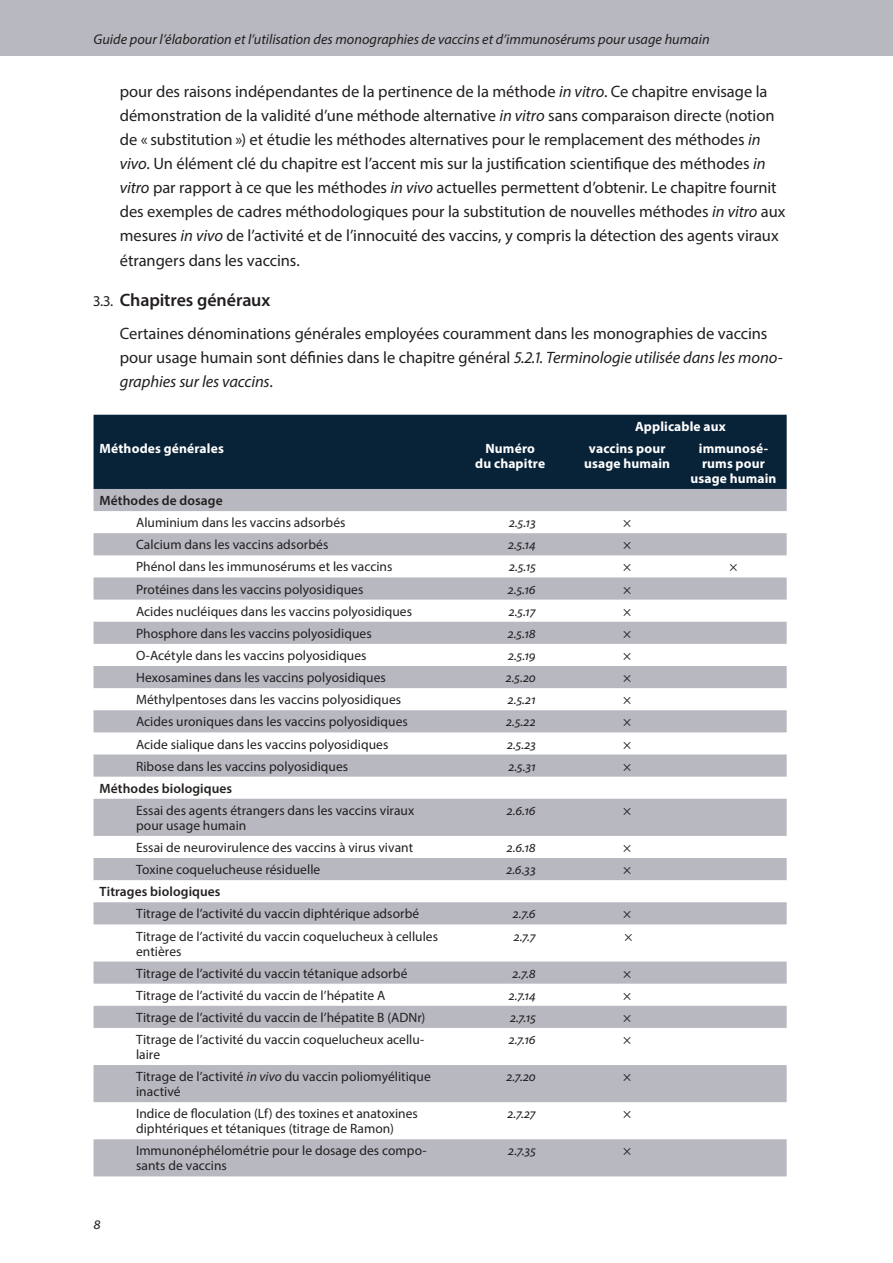
<style>
.page{position:relative;width:893px;height:1263px;background:#fff}
.page>*{position:absolute;margin:0;border:0;box-sizing:border-box;transform-origin:0 0}
.t1{font:600 18px "Myriad Pro";letter-spacing:-.005em;color:#231f20}
.t2{font:16.5px/24px "Myriad Pro";letter-spacing:-.005em;color:#231f20}
.t3{font:italic 14.25px "Myriad Pro";color:#231f20}
.t4{font:13.5px/15px "Myriad Pro";letter-spacing:.005em;color:#231f20}
.t5{font:italic 13.5px "Myriad Pro";letter-spacing:-.02em;color:#231f20}
.t6{font:700 13.5px/15px "Myriad Pro";letter-spacing:.01em;color:#fff;text-align:center}
.t7{font:600 13.5px "Myriad Pro";letter-spacing:.01em;color:#231f20}
.s1{font-style:italic}
.s2{font-weight:400;font-size:15px}
</style>
<div class="page">
<div style="left:0;top:0;width:893px;height:55px;background:#b7b8c0"></div>
<div style="left:94px;top:415px;width:693px;height:74px;background:#082238"></div>
<svg style="left:94px;top:489px;width:693px;height:687px;fill:#bcbdc4"></svg>
<p class="t3" style="left:94px;top:30px;width:618px">Guide pour l’élaboration et l’utilisation des monographies de vaccins et d’immunosérums pour usage humain</p>
<p class="t2" style="left:120px;top:80px;width:667px">pour des raisons indépendantes de la pertinence de la méthode <span class="s1">in vitro</span>. Ce chapitre envisage la démonstration de la validité d’une méthode alternative <span class="s1">in vitro</span> sans comparaison directe (notion de « substitution ») et étudie les méthodes alternatives pour le remplacement des méthodes <span class="s1">in vivo</span>. Un élément clé du chapitre est l’accent mis sur la justification scientifique des méthodes <span class="s1">in vitro</span> par rapport à ce que les méthodes <span class="s1">in vivo</span> actuelles permettent d’obtenir. Le chapitre fournit des exemples de cadres méthodologiques pour la substitution de nouvelles méthodes <span class="s1">in vitro</span> aux mesures <span class="s1">in vivo</span> de l’activité et de l’innocuité des vaccins, y compris la détection des agents viraux étrangers dans les vaccins.</p>
<h1 class="t1" style="left:94px;top:288px;width:178px"><span class="s2">3.3.</span> Chapitres généraux</h1>
<p class="t2" style="left:120px;top:321px;width:664px">Certaines dénominations générales employées couramment dans les monographies de vaccins pour usage humain sont définies dans le chapitre général <span class="s1">5.2.1. Terminologie utilisée dans les mono&shy;graphies sur les vaccins</span>.</p>
<p class="t6" style="left:635px;top:418px;width:92px">Applicable aux</p>
<p class="t6" style="left:100px;top:440px;width:126px">Méthodes générales</p>
<p class="t6" style="left:475px;top:440px;width:71px">Numéro<br>du chapitre</p>
<p class="t6" style="left:584px;top:440px;width:87px">vaccins pour usage humain</p>
<p class="t6" style="left:690px;top:440px;width:87px">immunosé&shy;rums pour usage humain</p>
<p class="t7" style="left:100px;top:492px;width:125px">Méthodes de dosage</p>
<p class="t4" style="left:136px;top:515px;width:211px">Aluminium dans les vaccins adsorbés</p>
<p class="t5" style="left:509px;top:514px;width:28px">2.5.13</p>
<p class="t4" style="left:623px;top:515px;width:10px">×</p>
<p class="t4" style="left:136px;top:537px;width:194px">Calcium dans les vaccins adsorbés</p>
<p class="t5" style="left:508px;top:536px;width:29px">2.5.14</p>
<p class="t4" style="left:623px;top:537px;width:10px">×</p>
<p class="t4" style="left:136px;top:559px;width:258px">Phénol dans les immunosérums et les vaccins</p>
<p class="t5" style="left:509px;top:559px;width:28px">2.5.15</p>
<p class="t4" style="left:623px;top:559px;width:10px">×</p>
<p class="t4" style="left:729px;top:559px;width:10px">×</p>
<p class="t4" style="left:136px;top:581px;width:229px">Protéines dans les vaccins polyosidiques</p>
<p class="t5" style="left:508px;top:581px;width:29px">2.5.16</p>
<p class="t4" style="left:623px;top:581px;width:10px">×</p>
<p class="t4" style="left:136px;top:603px;width:278px">Acides nucléiques dans les vaccins polyosidiques</p>
<p class="t5" style="left:509px;top:603px;width:28px">2.5.17</p>
<p class="t4" style="left:623px;top:603px;width:10px">×</p>
<p class="t4" style="left:136px;top:626px;width:237px">Phosphore dans les vaccins polyosidiques</p>
<p class="t5" style="left:508px;top:625px;width:29px">2.5.18</p>
<p class="t4" style="left:623px;top:626px;width:10px">×</p>
<p class="t4" style="left:136px;top:648px;width:232px">O-Acétyle dans les vaccins polyosidiques</p>
<p class="t5" style="left:508px;top:647px;width:29px">2.5.19</p>
<p class="t4" style="left:623px;top:648px;width:10px">×</p>
<p class="t4" style="left:136px;top:670px;width:251px">Hexosamines dans les vaccins polyosidiques</p>
<p class="t5" style="left:506px;top:669px;width:32px">2.5.20</p>
<p class="t4" style="left:623px;top:670px;width:10px">×</p>
<p class="t4" style="left:136px;top:692px;width:267px">Méthylpentoses dans les vaccins polyosidiques</p>
<p class="t5" style="left:508px;top:691px;width:29px">2.5.21</p>
<p class="t4" style="left:623px;top:692px;width:10px">×</p>
<p class="t4" style="left:136px;top:714px;width:273px">Acides uroniques dans les vaccins polyosidiques</p>
<p class="t5" style="left:506px;top:713px;width:31px">2.5.22</p>
<p class="t4" style="left:623px;top:714px;width:10px">×</p>
<p class="t4" style="left:136px;top:736px;width:254px">Acide sialique dans les vaccins polyosidiques</p>
<p class="t5" style="left:507px;top:736px;width:30px">2.5.23</p>
<p class="t4" style="left:623px;top:736px;width:10px">×</p>
<p class="t4" style="left:136px;top:758px;width:214px">Ribose dans les vaccins polyosidiques</p>
<p class="t5" style="left:508px;top:758px;width:29px">2.5.31</p>
<p class="t4" style="left:623px;top:758px;width:10px">×</p>
<p class="t7" style="left:100px;top:780px;width:134px">Méthodes biologiques</p>
<p class="t4" style="left:136px;top:803px;width:280px">Essai des agents étrangers dans les vaccins viraux pour usage humain</p>
<p class="t5" style="left:507px;top:802px;width:30px">2.6.16</p>
<p class="t4" style="left:623px;top:803px;width:10px">×</p>
<p class="t4" style="left:136px;top:840px;width:279px">Essai de neurovirulence des vaccins à virus vivant</p>
<p class="t5" style="left:507px;top:839px;width:30px">2.6.18</p>
<p class="t4" style="left:623px;top:840px;width:10px">×</p>
<p class="t4" style="left:136px;top:862px;width:186px">Toxine coquelucheuse résiduelle</p>
<p class="t5" style="left:506px;top:861px;width:31px">2.6.33</p>
<p class="t4" style="left:623px;top:862px;width:10px">×</p>
<p class="t7" style="left:100px;top:883px;width:123px">Titrages biologiques</p>
<p class="t4" style="left:136px;top:906px;width:285px">Titrage de l’activité du vaccin diphtérique adsorbé</p>
<p class="t5" style="left:513px;top:905px;width:24px">2.7.6</p>
<p class="t4" style="left:623px;top:906px;width:10px">×</p>
<p class="t4" style="left:136px;top:928px;width:304px">Titrage de l’activité du vaccin coquelucheux à cellules entières</p>
<p class="t5" style="left:514px;top:928px;width:23px">2.7.7</p>
<p class="t4" style="left:625px;top:928px;width:10px">×</p>
<p class="t4" style="left:136px;top:965px;width:273px">Titrage de l’activité du vaccin tétanique adsorbé</p>
<p class="t5" style="left:513px;top:965px;width:25px">2.7.8</p>
<p class="t4" style="left:623px;top:965px;width:10px">×</p>
<p class="t4" style="left:136px;top:987px;width:251px">Titrage de l’activité du vaccin de l’hépatite A</p>
<p class="t5" style="left:509px;top:987px;width:28px">2.7.14</p>
<p class="t4" style="left:623px;top:987px;width:10px">×</p>
<p class="t4" style="left:136px;top:1010px;width:291px">Titrage de l’activité du vaccin de l’hépatite B (ADNr)</p>
<p class="t5" style="left:510px;top:1009px;width:27px">2.7.15</p>
<p class="t4" style="left:623px;top:1010px;width:10px">×</p>
<p class="t4" style="left:136px;top:1032px;width:290px">Titrage de l’activité du vaccin coquelucheux acellu&shy;laire</p>
<p class="t5" style="left:509px;top:1031px;width:29px">2.7.16</p>
<p class="t4" style="left:623px;top:1032px;width:10px">×</p>
<p class="t4" style="left:136px;top:1069px;width:296px">Titrage de l’activité <span class="s1">in vivo</span> du vaccin poliomyélitique inactivé</p>
<p class="t5" style="left:506px;top:1068px;width:31px">2.7.20</p>
<p class="t4" style="left:623px;top:1069px;width:10px">×</p>
<p class="t4" style="left:136px;top:1106px;width:283px">Indice de floculation (Lf) des toxines et anatoxines diphtériques et tétaniques (titrage de Ramon)</p>
<p class="t5" style="left:507px;top:1105px;width:29px">2.7.27</p>
<p class="t4" style="left:623px;top:1106px;width:10px">×</p>
<p class="t4" style="left:136px;top:1143px;width:292px">Immunonéphélométrie pour le dosage des compo&shy;sants de vaccins</p>
<p class="t5" style="left:508px;top:1142px;width:29px">2.7.35</p>
<p class="t4" style="left:623px;top:1143px;width:10px">×</p>
<p class="t3" style="left:94px;top:1215px;width:9px">8</p>
</div>
